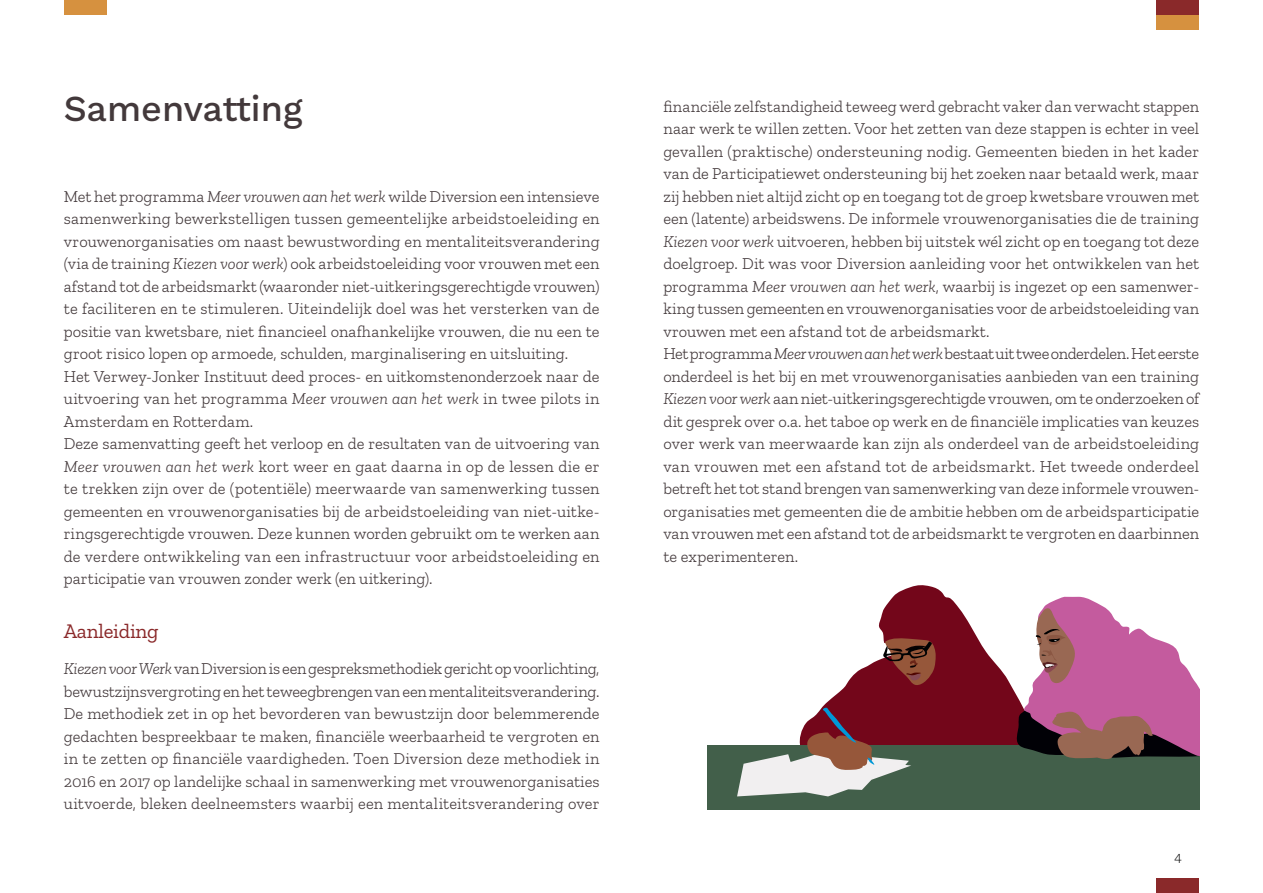
<style>
.page{position:relative;width:1263px;height:893px;background:#fff}
.page>*{position:absolute;margin:0;border:0;box-sizing:border-box;transform-origin:0 0}
.t1{font:36px "Work Sans";color:#43393b}
.t2{font:20.7px "Zilla Slab";letter-spacing:-.01em;color:#8a292a}
.t3{font:300 16.5px/22.5px "Zilla Slab";color:#43393b}
.t4{font:300 13.5px "Work Sans";color:#000}
.s1{font-style:italic}
</style>
<div class="page">
<svg style="left:822px;top:585px;width:191px;height:160px;fill:#73061a"></svg>
<div style="left:708px;top:745px;width:491px;height:65px;background:#425f4a"></div>
<svg style="left:737px;top:707px;width:174px;height:89px"></svg>
<svg style="left:883px;top:637px;width:53px;height:49px;background:#7a342c"></svg>
<svg style="left:1013px;top:597px;width:186px;height:162px"></svg>
<div style="left:1157px;top:879px;width:42px;height:14px;background:#8a292a"></div>
<div style="left:64px;top:0;width:42px;height:15px;background:#d6913f"></div>
<div style="left:1157px;top:0;width:42px;height:15px;background:#8a292a"></div>
<div style="left:1157px;top:15px;width:42px;height:15px;background:#d6913f"></div>
<h1 class="t1" style="left:64px;top:81px;width:240px">Samenvatting</h1>
<p class="t3" style="left:64px;top:185px;width:537px">Met het programma <span class="s1">Meer vrouwen aan het werk</span> wilde Diversion een intensieve samenwerking bewerkstelligen tussen gemeentelijke arbeidstoeleiding en vrouwenorganisaties om naast bewustwording en mentaliteitsverandering (via de training <span class="s1">Kiezen voor werk</span>) ook arbeidstoeleiding voor vrouwen met een afstand tot de arbeidsmarkt (waaronder niet-uitkeringsgerechtigde vrouwen) te faciliteren en te stimuleren. Uiteindelijk doel was het versterken van de positie van kwetsbare, niet financieel onafhankelijke vrouwen, die nu een te groot risico lopen op armoede, schulden, marginalisering en uitsluiting.<br>Het Verwey-Jonker Instituut deed proces- en uitkomstenonderzoek naar de uitvoering van het programma <span class="s1">Meer vrouwen aan het werk</span> in twee pilots in Amsterdam en Rotterdam.<br>Deze samenvatting geeft het verloop en de resultaten van de uitvoering van <span class="s1">Meer vrouwen aan het werk</span> kort weer en gaat daarna in op de lessen die er te trekken zijn over de (potentiële) meerwaarde van samenwerking tussen gemeenten en vrouwenorganisaties bij de arbeidstoeleiding van niet-uitke&shy;ringsgerechtigde vrouwen. Deze kunnen worden gebruikt om te werken aan de verdere ontwikkeling van een infrastructuur voor arbeidstoeleiding en participatie van vrouwen zonder werk (en uitkering).</p>
<p class="t2" style="left:64px;top:620px;width:96px">Aanleiding</p>
<p class="t3" style="left:64px;top:658px;width:537px;text-align:justify"><span class="s1">Kiezen voor Werk</span> van Diversion is een gespreksmethodiek gericht op voorlichting, bewustzijnsvergroting en het teweegbrengen van een mentaliteitsverandering.<br>De methodiek zet in op het bevorderen van bewustzijn door belemmerende gedachten bespreekbaar te maken, financiële weerbaarheid te vergroten en in te zetten op financiële vaardigheden. Toen Diversion deze methodiek in 2016 en 2017 op landelijke schaal in samenwerking met vrouwenorganisaties uitvoerde, bleken deelneemsters waarbij een mentaliteitsverandering over</p>
<p class="t3" style="left:663px;top:95px;width:537px">financiële zelfstandigheid teweeg werd gebracht vaker dan verwacht stappen naar werk te willen zetten. Voor het zetten van deze stappen is echter in veel gevallen (praktische) ondersteuning nodig. Gemeenten bieden in het kader van de Participatiewet ondersteuning bij het zoeken naar betaald werk, maar zij hebben niet altijd zicht op en toegang tot de groep kwetsbare vrouwen met een (latente) arbeidswens. De informele vrouwenorganisaties die de training <span class="s1">Kiezen voor werk</span> uitvoeren, hebben bij uitstek wél zicht op en toegang tot deze doelgroep. Dit was voor Diversion aanleiding voor het ontwikkelen van het programma <span class="s1">Meer vrouwen aan het werk</span>, waarbij is ingezet op een samenwer&shy;king tussen gemeenten en vrouwenorganisaties voor de arbeidstoeleiding van vrouwen met een afstand tot de arbeidsmarkt.<br>Het programma <span class="s1">Meer vrouwen aan het werk</span> bestaat uit twee onderdelen. Het eerste onderdeel is het bij en met vrouwenorganisaties aanbieden van een training <span class="s1">Kiezen voor werk</span> aan niet-uitkeringsgerechtigde vrouwen, om te onderzoeken of dit gesprek over o.a. het taboe op werk en de financiële implicaties van keuzes over werk van meerwaarde kan zijn als onderdeel van de arbeidstoeleiding van vrouwen met een afstand tot de arbeidsmarkt. Het tweede onderdeel betreft het tot stand brengen van samenwerking van deze informele vrouwen&shy;organisaties met gemeenten die de ambitie hebben om de arbeidsparticipatie van vrouwen met een afstand tot de arbeidsmarkt te vergroten en daarbinnen te experimenteren.</p>
<p class="t4" style="left:1174px;top:848px;width:9px">4</p>
</div>
